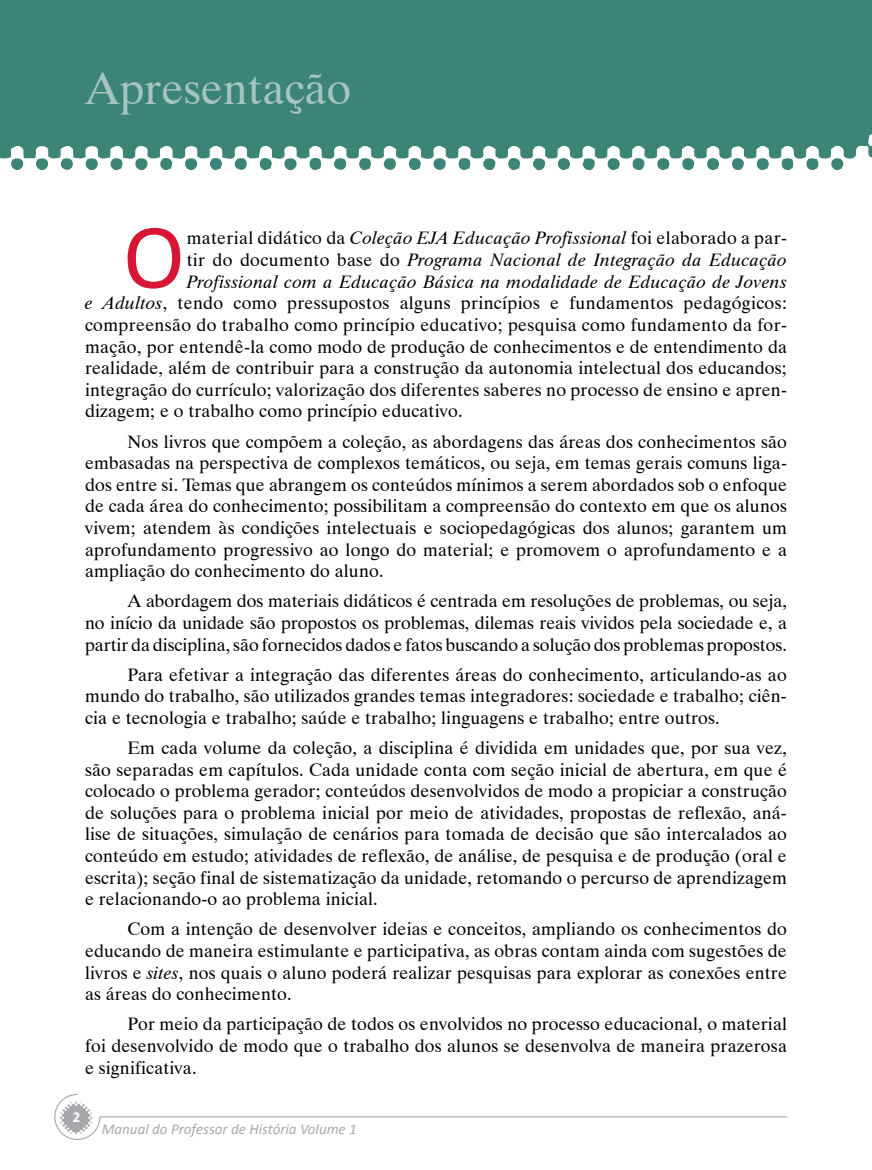
<style>
.page{position:relative;width:872px;height:1170px;background:#fff}
.page>*{position:absolute;margin:0;border:0;box-sizing:border-box;transform-origin:0 0}
.t1{font:93.3px "Calibri";color:#d71635}
.t2{font:45px "Dutch 801 BT";color:#a6c5be}
.t3{font:18px/21.6px "Dutch 801 BT";letter-spacing:.01em;color:#000;text-align:justify}
.t4{font:italic 18px "Dutch 801 BT";letter-spacing:.02em;color:#000}
.t5{font:italic 15px "Calibri";color:#a7a9ac}
.t6{font:700 15px "Calibri";color:#fff}
.s1{font-style:italic}
.s2{font-style:normal}
</style>
<div class="page">
<svg style="left:54px;top:1093px;width:734px;height:47px"></svg>
<svg style="left:0;top:0;width:872px;height:171px;background:#4c8e81"></svg>
<h2 class="t2" style="left:85px;top:60px;width:268px">Apresentação</h2>
<h1 class="t1" style="left:123px;top:198px;width:63px">O</h1>
<p class="t3" style="left:187px;top:227px;width:601px">material didático da <span class="s1">Coleção EJA Educação Profissional</span> foi elaborado a par-</p>
<p class="t4" style="left:187px;top:249px;width:602px"><span class="s2">tir do documento base do</span> Programa Nacional de Integração da Educação</p>
<p class="t4" style="left:187px;top:270px;width:602px">Profissional com a Educação Básica na modalidade de Educação de Jovens</p>
<p class="t3" style="left:85px;top:292px;width:703px"><span class="s1">e Adultos</span>, tendo como pressupostos alguns princípios e fundamentos pedagógicos:</p>
<p class="t3" style="left:85px;top:314px;width:703px">compreensão do trabalho como princípio educativo; pesquisa como fundamento da for-</p>
<p class="t3" style="left:85px;top:335px;width:703px">mação, por entendê-la como modo de produção de conhecimentos e de entendimento da</p>
<p class="t3" style="left:85px;top:357px;width:703px">realidade, além de contribuir para a construção da autonomia intelectual dos educandos;</p>
<p class="t3" style="left:85px;top:378px;width:703px">integração do currículo; valorização dos diferentes saberes no processo de ensino e apren-</p>
<p class="t3" style="left:85px;top:400px;width:379px">dizagem; e o trabalho como princípio educativo.</p>
<p class="t3" style="left:85px;top:430px;width:703px;text-indent:43px">Nos livros que compõem a coleção, as abordagens das áreas dos conhecimentos são embasadas na perspectiva de complexos temáticos, ou seja, em temas gerais comuns liga&shy;dos entre si. Temas que abrangem os conteúdos mínimos a serem abordados sob o enfoque de cada área do conhecimento; possibilitam a compreensão do contexto em que os alunos vivem; atendem às condições intelectuais e sociopedagógicas dos alunos; garantem um aprofundamento progressivo ao longo do material; e promovem o aprofundamento e a ampliação do conhecimento do aluno.</p>
<p class="t3" style="left:85px;top:590px;width:703px;text-indent:43px">A abordagem dos materiais didáticos é centrada em resoluções de problemas, ou seja, no início da unidade são propostos os problemas, dilemas reais vividos pela sociedade e, a partir da disciplina, são fornecidos dados e fatos buscando a solução dos problemas propostos.</p>
<p class="t3" style="left:85px;top:663px;width:703px;text-indent:43px">Para efetivar a integração das diferentes áreas do conhecimento, articulando-as ao mundo do trabalho, são utilizados grandes temas integradores: sociedade e trabalho; ciên&shy;cia e tecnologia e trabalho; saúde e trabalho; linguagens e trabalho; entre outros.</p>
<p class="t3" style="left:85px;top:736px;width:703px;text-indent:43px">Em cada volume da coleção, a disciplina é dividida em unidades que, por sua vez, são separadas em capítulos. Cada unidade conta com seção inicial de abertura, em que é colocado o problema gerador; conteúdos desenvolvidos de modo a propiciar a construção de soluções para o problema inicial por meio de atividades, propostas de reflexão, aná&shy;lise de situações, simulação de cenários para tomada de decisão que são intercalados ao conteúdo em estudo; atividades de reflexão, de análise, de pesquisa e de produção (oral e escrita); seção final de sistematização da unidade, retomando o percurso de aprendizagem e relacionando-o ao problema inicial.</p>
<p class="t3" style="left:85px;top:918px;width:703px;text-indent:43px">Com a intenção de desenvolver ideias e conceitos, ampliando os conhecimentos do educando de maneira estimulante e participativa, as obras contam ainda com sugestões de livros e <span class="s1">sites</span>, nos quais o aluno poderá realizar pesquisas para explorar as conexões entre as áreas do conhecimento.</p>
<p class="t3" style="left:85px;top:1013px;width:703px;text-indent:43px">Por meio da participação de todos os envolvidos no processo educacional, o material foi desenvolvido de modo que o trabalho dos alunos se desenvolva de maneira prazerosa e significativa.</p>
<p class="t6" style="left:73px;top:1107px;width:9px">2</p>
<p class="t5" style="left:102px;top:1118px;width:257px">Manual do Professor de História Volume 1</p>
</div>
